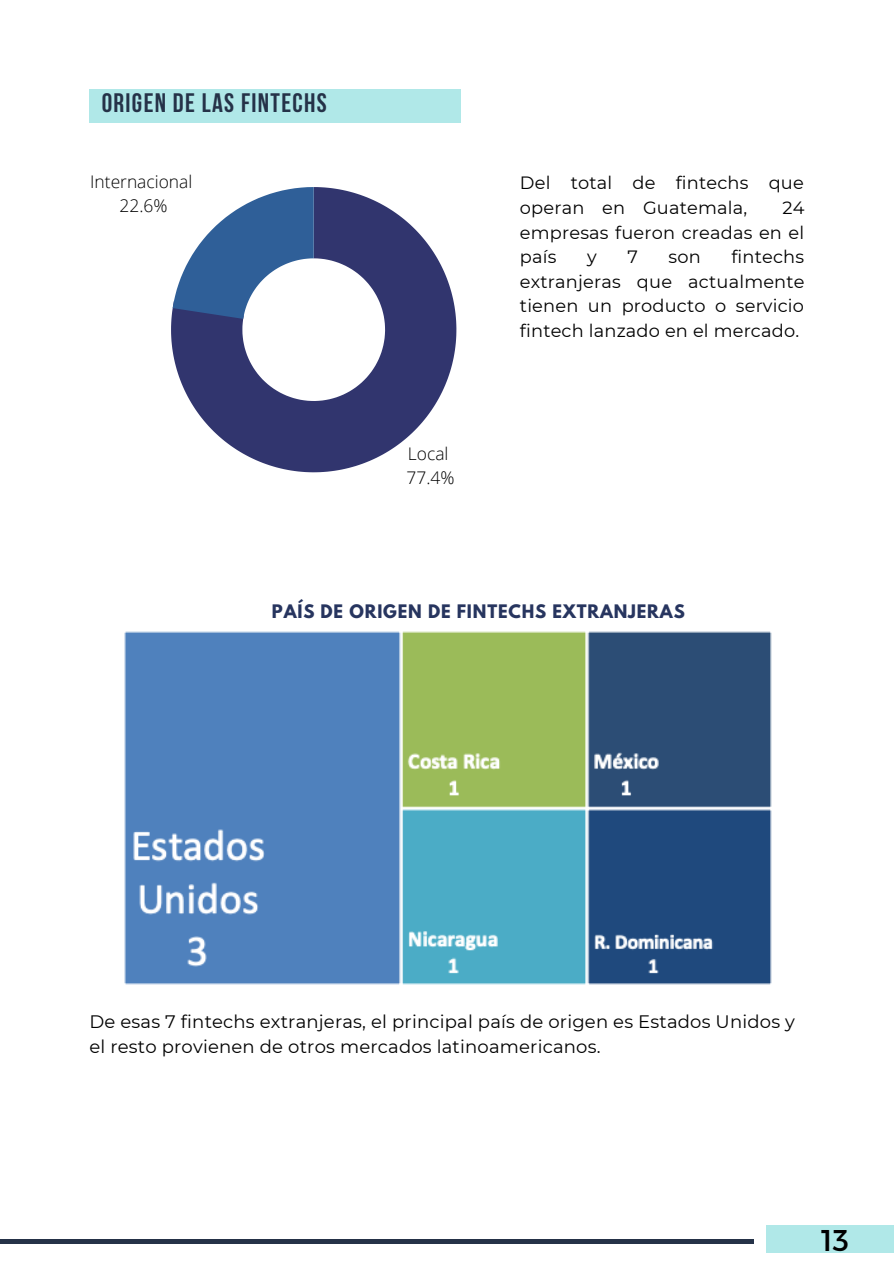
<style>
.page{position:relative;width:894px;height:1264px;background:#fff}
.page>*{position:absolute;margin:0;border:0;box-sizing:border-box;transform-origin:0 0}
.t1{font:30px "Montserrat";color:#000}
.t2{font:700 26.55px "Bebas Neue";letter-spacing:.05em;color:#253248}
.t3{font:18px/24.8px "Montserrat";letter-spacing:.01em;color:#000}
.t4{font:17.7px/24.6px "Montserrat";letter-spacing:.01em;color:#000;text-align:justify}
.t5{font:300 17.4px "Open Sans";color:#000}
.t6{font:700 16.5px "League Spartan";letter-spacing:.05em;color:#27355f}
</style>
<div class="page">
<img style="left:124px;top:631px;width:648px;height:354px">
<svg style="left:171px;top:187px;width:285px;height:285px;fill:#31356e"></svg>
<svg style="left:173px;top:187px;width:141px;height:132px"></svg>
<hr style="left:0;top:1239px;width:753px;height:4px;background:#253248">
<div style="left:765px;top:1225px;width:128px;height:27px;background:#b0e8e8"></div>
<div style="left:89px;top:89px;width:372px;height:33px;background:#b0e8e8"></div>
<p class="t2" style="left:102px;top:92px;width:226px">ORIGEN DE LAS FINTECHS</p>
<p class="t5" style="left:90px;top:169px;width:104px">Internacional</p>
<p class="t5" style="left:119px;top:193px;width:49px">22.6%</p>
<p class="t5" style="left:408px;top:441px;width:42px">Local</p>
<p class="t5" style="left:406px;top:465px;width:49px">77.4%</p>
<p class="t4" style="left:520px;top:171px;width:285px">Del total de fintechs que operan en Guatemala,</p>
<p class="t4" style="left:520px;top:195px;width:286px;text-indent:262px">24 empresas fueron creadas en el país</p>
<p class="t4" style="left:520px;top:244px;width:286px;text-indent:211px">fintechs extranjeras que actualmente tienen un producto o servicio fintech lanzado en el mercado.</p>
<p class="t4" style="left:587px;top:244px;width:11px">y</p>
<p class="t4" style="left:627px;top:244px;width:12px">7</p>
<p class="t4" style="left:668px;top:244px;width:34px">son</p>
<p class="t6" style="left:272px;top:602px;width:414px">PAÍS DE ORIGEN DE FINTECHS EXTRANJERAS</p>
<p class="t3" style="left:89px;top:1008px;width:707px">De esas 7 fintechs extranjeras, el principal país de origen es Estados Unidos y el resto provienen de otros mercados latinoamericanos.</p>
<p class="t1" style="left:820px;top:1220px;width:29px">13</p>
</div>
